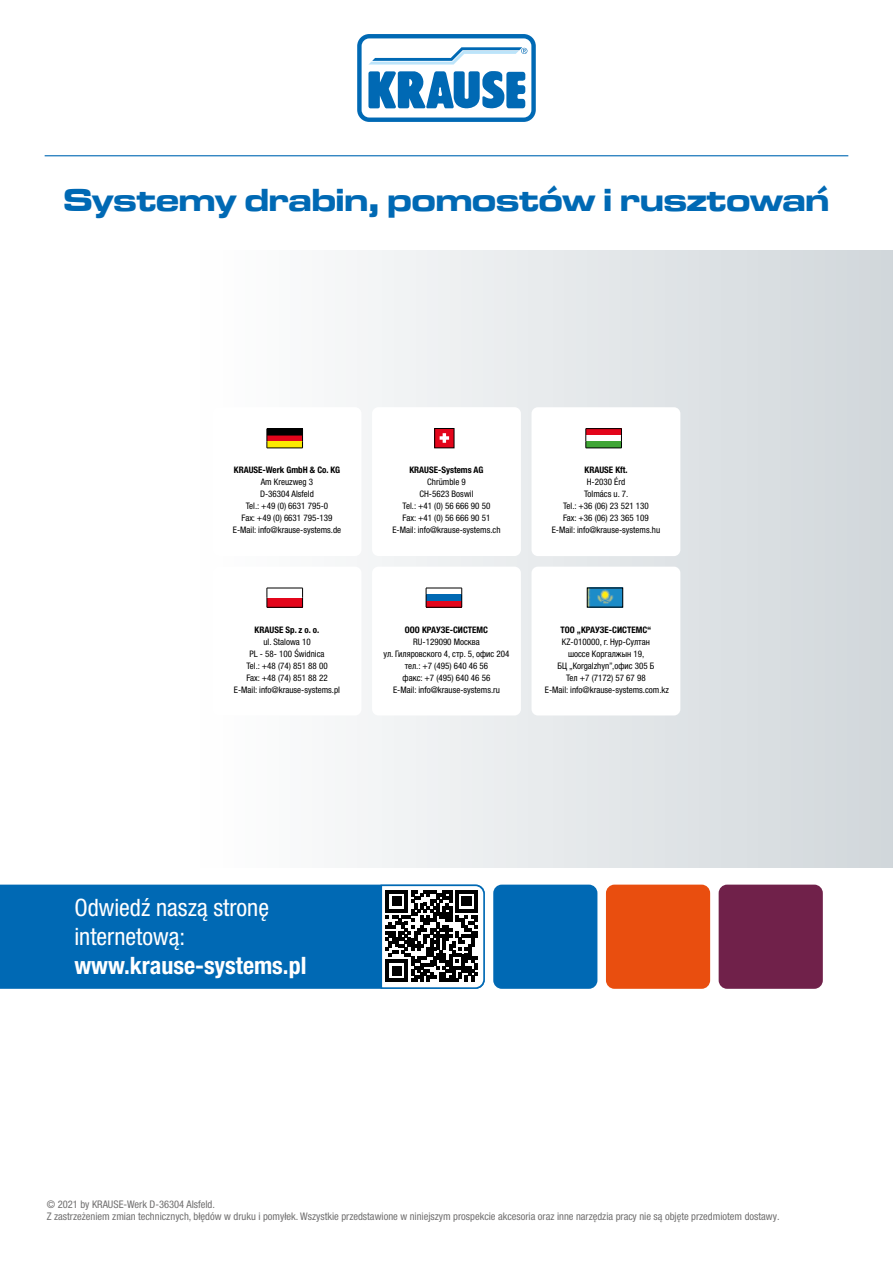
<style>
.page{position:relative;width:893px;height:1263px;background:#fff}
.page>*{position:absolute;margin:0;border:0;box-sizing:border-box;transform-origin:0 0}
.t1{font:33px "Microgramma D Bold Exte";color:#0069b4}
.t2{font:condensed 24px/28.8px "Helvetica Neue LTW1 G";color:#fff}
.t3{font:700 condensed 24px "Helvetica Neue LTW1 G";color:#fff}
.t4{font:condensed 10.5px/12.6px "Helvetica Neue LTW1 G";color:#706f6f}
.t5{font:condensed 9px/12px "Helvetica Neue LTW1 G";color:#000;text-align:center}
.t6{font:700 condensed 9px "Helvetica Neue LTW1 G";color:#000}
</style>
<div class="page">
<div style="left:191px;top:251px;width:702px;height:616px;background:linear-gradient(to right,#fff,#d1d7db)"></div>
<div style="left:213px;top:567px;width:148px;height:148px;background:#fff;border-radius:6px"></div>
<div style="left:267px;top:598px;width:36px;height:9px;background:#e3051b"></div>
<hr style="left:267px;top:588px;width:36px;height:1px;background:#000">
<svg style="left:267px;top:588px;width:1px;height:19px"></svg>
<svg style="left:302px;top:588px;width:1px;height:19px"></svg>
<hr style="left:267px;top:607px;width:36px;height:1px;background:#000">
<div style="left:372px;top:567px;width:149px;height:148px;background:#fff;border-radius:6px"></div>
<div style="left:426px;top:594px;width:36px;height:7px;background:#0069b4"></div>
<div style="left:426px;top:601px;width:36px;height:6px;background:#e3051b"></div>
<hr style="left:426px;top:588px;width:36px;height:1px;background:#000">
<svg style="left:426px;top:588px;width:1px;height:19px"></svg>
<svg style="left:461px;top:588px;width:1px;height:19px"></svg>
<hr style="left:426px;top:607px;width:36px;height:1px;background:#000">
<div style="left:531px;top:567px;width:149px;height:148px;background:#fff;border-radius:6px"></div>
<img style="left:589px;top:590px;width:32px;height:15px">
<div style="left:587px;top:588px;width:36px;height:19px;border:1px solid #000"></div>
<div style="left:213px;top:407px;width:148px;height:149px;background:#fff;border-radius:6px"></div>
<div style="left:267px;top:429px;width:36px;height:6px;background:#000"></div>
<div style="left:267px;top:435px;width:36px;height:6px;background:#e3051b"></div>
<div style="left:267px;top:441px;width:36px;height:7px;background:#fae900"></div>
<hr style="left:267px;top:428px;width:36px;height:1px;background:#000">
<hr style="left:267px;top:435px;width:35px;height:1px;background:#000">
<svg style="left:267px;top:435px;width:1px;height:13px"></svg>
<svg style="left:302px;top:435px;width:1px;height:13px"></svg>
<hr style="left:267px;top:448px;width:36px;height:1px;background:#000">
<div style="left:531px;top:407px;width:149px;height:149px;background:#fff;border-radius:6px"></div>
<div style="left:586px;top:429px;width:35px;height:6px;background:#e3051b"></div>
<div style="left:586px;top:441px;width:35px;height:7px;background:#3fa535"></div>
<hr style="left:586px;top:428px;width:36px;height:1px;background:#000">
<svg style="left:585px;top:429px;width:1px;height:19px"></svg>
<svg style="left:621px;top:429px;width:1px;height:19px"></svg>
<hr style="left:586px;top:448px;width:36px;height:1px;background:#000">
<div style="left:372px;top:407px;width:149px;height:149px;background:#fff;border-radius:6px"></div>
<div style="left:435px;top:428px;width:19px;height:20px;background:#e3051b"></div>
<svg style="left:440px;top:433px;width:9px;height:10px"></svg>
<div style="left:0;top:885px;width:380px;height:104px;background:#0069b4"></div>
<svg style="left:380px;top:884px;width:105px;height:105px"></svg>
<div style="left:493px;top:885px;width:104px;height:104px;background:#0069b4;border-radius:9px"></div>
<div style="left:606px;top:885px;width:104px;height:104px;background:#e94e0f;border-radius:9px"></div>
<div style="left:719px;top:885px;width:104px;height:104px;background:#70214a;border-radius:9px"></div>
<hr style="left:45px;top:155px;width:803px;height:1px;background:#0069b4">
<svg style="left:357px;top:34px;width:179px;height:88px"></svg>
<h1 class="t1" style="left:64px;top:177px;width:767px">Systemy drabin, pomostów i rusztowan´</h1>
<p class="t6" style="left:234px;top:464px;width:108px">KRAUSE-Werk GmbH &amp; Co. KG</p>
<p class="t5" style="left:233px;top:476px;width:110px">Am Kreuzweg 3<br>D-36304 Alsfeld<br>Tel.: +49 (0) 6631 795-0<br>Fax: +49 (0) 6631 795-139<br>E-Mail: info@krause-systems.de</p>
<p class="t6" style="left:255px;top:624px;width:66px">KRAUSE Sp. z o. o.</p>
<p class="t5" style="left:234px;top:635px;width:108px">ul. Stalowa 10<br>PL - 58- 100 Świdnica<br>Tel.: +48 (74) 851 88 00<br>Fax: +48 (74) 851 88 22<br>E-Mail: info@krause-systems.pl</p>
<p class="t6" style="left:409px;top:464px;width:76px">KRAUSE-Systems AG</p>
<p class="t5" style="left:392px;top:476px;width:110px">Chrümble 9<br>CH-5623 Boswil<br>Tel.: +41 (0) 56 666 90 50<br>Fax: +41 (0) 56 666 90 51<br>E-Mail: info@krause-systems.ch</p>
<p class="t6" style="left:584px;top:465px;width:45px">KRAUSE Kft.</p>
<p class="t5" style="left:552px;top:476px;width:110px">H-2030 Érd<br>Tolmács u. 7.<br>Tel.: +36 (06) 23 521 130<br>Fax: +36 (06) 23 365 109<br>E-Mail: info@krause-systems.hu</p>
<p class="t6" style="left:405px;top:624px;width:85px">ООО KРАУЗЕ-СИСТЕМС</p>
<p class="t5" style="left:384px;top:635px;width:127px">RU-129090 Москва<br>ул. Гиляровского 4, стр. 5, офис 204 тел.: +7 (495) 640 46 56<br>факс: +7 (495) 640 46 56<br>E-Mail: info@krause-systems.ru</p>
<p class="t6" style="left:560px;top:624px;width:92px">ТОО „КРАУЗЕ-СИСТЕМС“</p>
<p class="t5" style="left:545px;top:635px;width:126px">KZ-010000, г. Нур-Султан<br>шоссе Коргалжын 19,<br>БЦ „Korgalzhyn”,офис 305 Б<br>Тел +7 (7172) 57 67 98<br>E-Mail: info@krause-systems.com.kz</p>
<h2 class="t2" style="left:74px;top:894px;width:196px">Odwiedź naszą stronę internetową:</h2>
<h2 class="t3" style="left:74px;top:951px;width:234px">www.krause-systems.pl</h2>
<p class="t4" style="left:47px;top:1198px;width:734px">© 2021 by KRAUSE-Werk D-36304 Alsfeld.<br>Z zastrzeżeniem zmian technicznych, błędów w druku i pomyłek. Wszystkie przedstawione w niniejszym prospekcie akcesoria oraz inne narzędzia pracy nie są objęte przedmiotem dostawy.</p>
</div>
